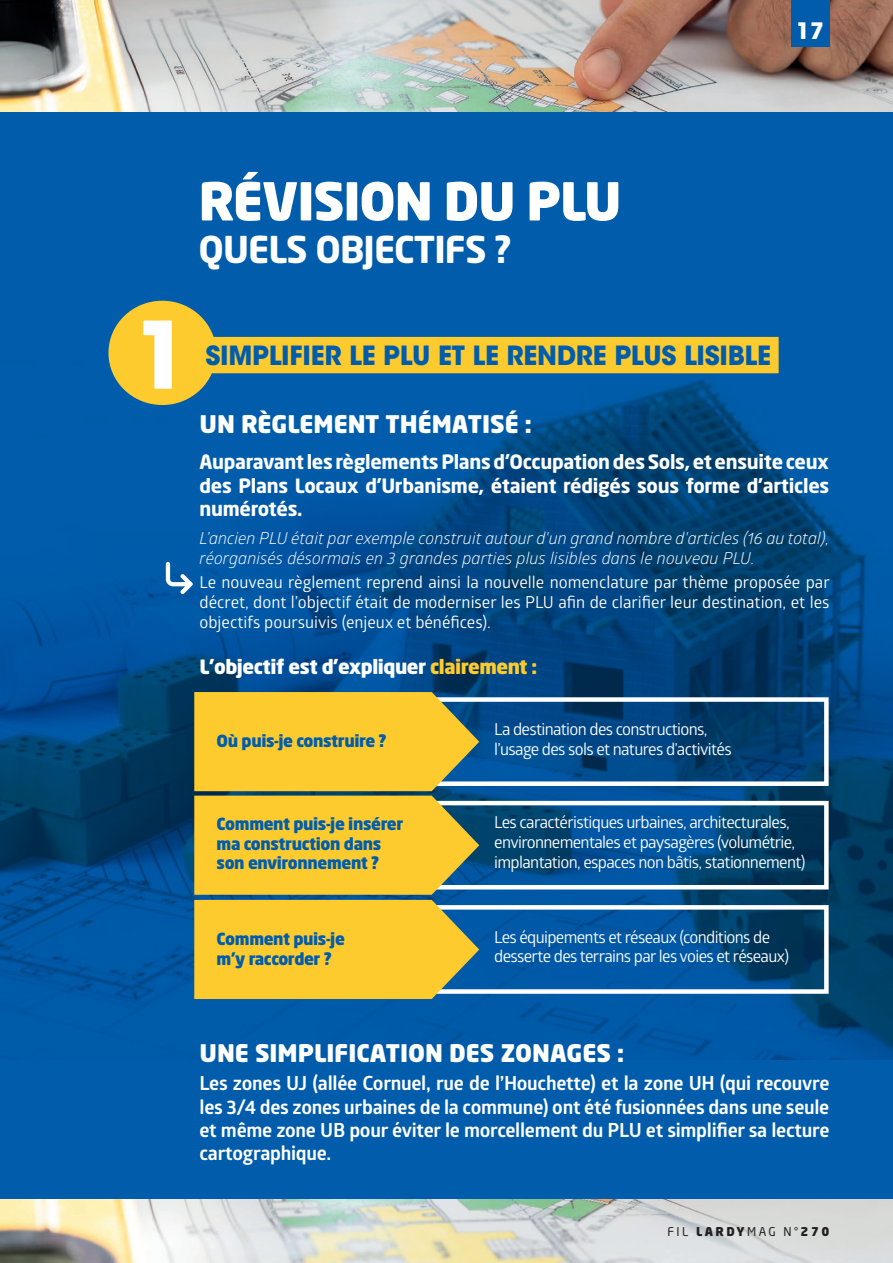
<style>
.page{position:relative;width:893px;height:1263px;background:#fff}
.page>*{position:absolute;margin:0;border:0;box-sizing:border-box;transform-origin:0 0}
.t1{font:700 92.1px "ITC Avant Garde Std";color:#fff}
.t2{font:900 51.6px "Neo Sans Pro Grk";letter-spacing:-.025em;color:#fff}
.t3{font:700 36.6px "Neo Sans Pro Grk";letter-spacing:-.025em;color:#fff}
.t4{font:700 26.25px "ITC Avant Garde Std";letter-spacing:-.01em;color:#015dab}
.t5{font:900 24px "Neo Sans Pro Grk";color:#fff}
.t6{font:700 22.5px "ITC Avant Garde Std";color:#fff}
.t7{font:700 19.5px/23.4px "Glober";letter-spacing:-.015em;color:#fff;text-align:justify}
.t8{font:700 19.5px/23.4px "Neo Sans Pro Grk";letter-spacing:-.015em;color:#fff;text-align:justify}
.t9{font:900 19.5px "Neo Sans Pro Grk";letter-spacing:-.025em;color:#fff}
.t10{font:16.5px/19.8px "Glober";letter-spacing:-.04em;color:#fff}
.t11{font:italic 16.5px/19.8px "Glober";color:#fff}
.t12{font:900 16.5px/19.8px "Neo Sans Pro Grk";letter-spacing:-.025em;color:#015dab}
.t13{font:12px "Neo Sans Pro Grk";letter-spacing:.2em;color:#231f20}
.s1{color:#fecb2f}
.s2{font-weight:900}
</style>
<div class="page">
<div style="left:0;top:85px;width:893px;height:1114px;background:#015dab"></div>
<img style="left:0;top:371px;width:893px;height:688px">
<img style="left:0;top:0;width:893px;height:112px">
<img style="left:0;top:1199px;width:893px;height:64px">
<div style="left:791px;top:0;width:38px;height:47px;background:#015dab"></div>
<div style="left:414px;top:697px;width:415px;height:89px;border:4px solid #fff"></div>
<div style="left:414px;top:801px;width:415px;height:88px;border:4px solid #fff"></div>
<div style="left:414px;top:905px;width:415px;height:89px;border:4px solid #fff"></div>
<svg style="left:189px;top:687px;width:298px;height:317px;background:#d5b740"></svg>
<div style="left:108px;top:301px;width:108px;height:104px;background:#fecb2f;border-radius:50%"></div>
<div style="left:198px;top:337px;width:581px;height:36px;background:#fecb2f"></div>
<svg style="left:166px;top:562px;width:27px;height:32px"></svg>
<h3 class="t6" style="left:796px;top:16px;width:29px">17</h3>
<h1 class="t1" style="left:134px;top:295px;width:58px">1</h1>
<h2 class="t2" style="left:198px;top:168px;width:425px">RÉVISION DU PLU</h2>
<h3 class="t3" style="left:198px;top:226px;width:315px">QUELS OBJECTIFS ?</h3>
<h3 class="t4" style="left:205px;top:338px;width:567px">SIMPLIFIER LE PLU ET LE RENDRE PLUS LISIBLE</h3>
<h3 class="t5" style="left:200px;top:409px;width:334px">UN RÈGLEMENT THÉMATISÉ :</h3>
<p class="t8" style="left:200px;top:450px;width:631px">Auparavant les règlements Plans d’Occupation des Sols, et ensuite ceux des Plans Locaux d’Urbanisme, étaient rédigés sous forme d’articles numérotés.</p>
<p class="t11" style="left:200px;top:528px;width:631px">L’ancien PLU était par exemple construit autour d'un grand nombre d'articles (16 au total), réorganisés désormais en 3 grandes parties plus lisibles dans le nouveau PLU.</p>
<p class="t10" style="left:200px;top:572px;width:632px;text-align:justify">Le nouveau règlement reprend ainsi la nouvelle nomenclature par thème proposée par décret, dont l’objectif était de moderniser les PLU afin de clarifier leur destination, et les objectifs poursuivis (enjeux et bénéfices).</p>
<p class="t9" style="left:200px;top:654px;width:339px">L’objectif est d’expliquer <span class="s1">clairement :</span></p>
<p class="t12" style="left:217px;top:731px;width:172px">Où puis-je construire ?</p>
<p class="t12" style="left:217px;top:814px;width:188px">Comment puis-je insérer ma construction dans son environnement ?</p>
<p class="t12" style="left:217px;top:928px;width:130px">Comment puis-je m’y raccorder ?</p>
<p class="t10" style="left:494px;top:718px;width:239px">La destination des constructions, l’usage des sols et natures d’activités</p>
<p class="t10" style="left:494px;top:812px;width:313px">Les caractéristiques urbaines, architecturales, environnementales et paysagères (volumétrie, implantation, espaces non bâtis, stationnement)</p>
<p class="t10" style="left:494px;top:926px;width:296px">Les équipements et réseaux (conditions de desserte des terrains par les voies et réseaux)</p>
<h3 class="t5" style="left:200px;top:1038px;width:426px">UNE SIMPLIFICATION DES ZONAGES :</h3>
<p class="t7" style="left:200px;top:1071px;width:631px">Les zones UJ (allée Cornuel, rue de l’Houchette) et la zone UH (qui recouvre les 3/4 des zones urbaines de la commune) ont été fusionnées dans une seule et même zone UB pour éviter le morcellement du PLU et simplifier sa lecture cartographique.</p>
<p class="t13" style="left:668px;top:1224px;width:163px">FIL <span class="s2">LARDY</span>MAG N°<span class="s2">270</span></p>
</div>
